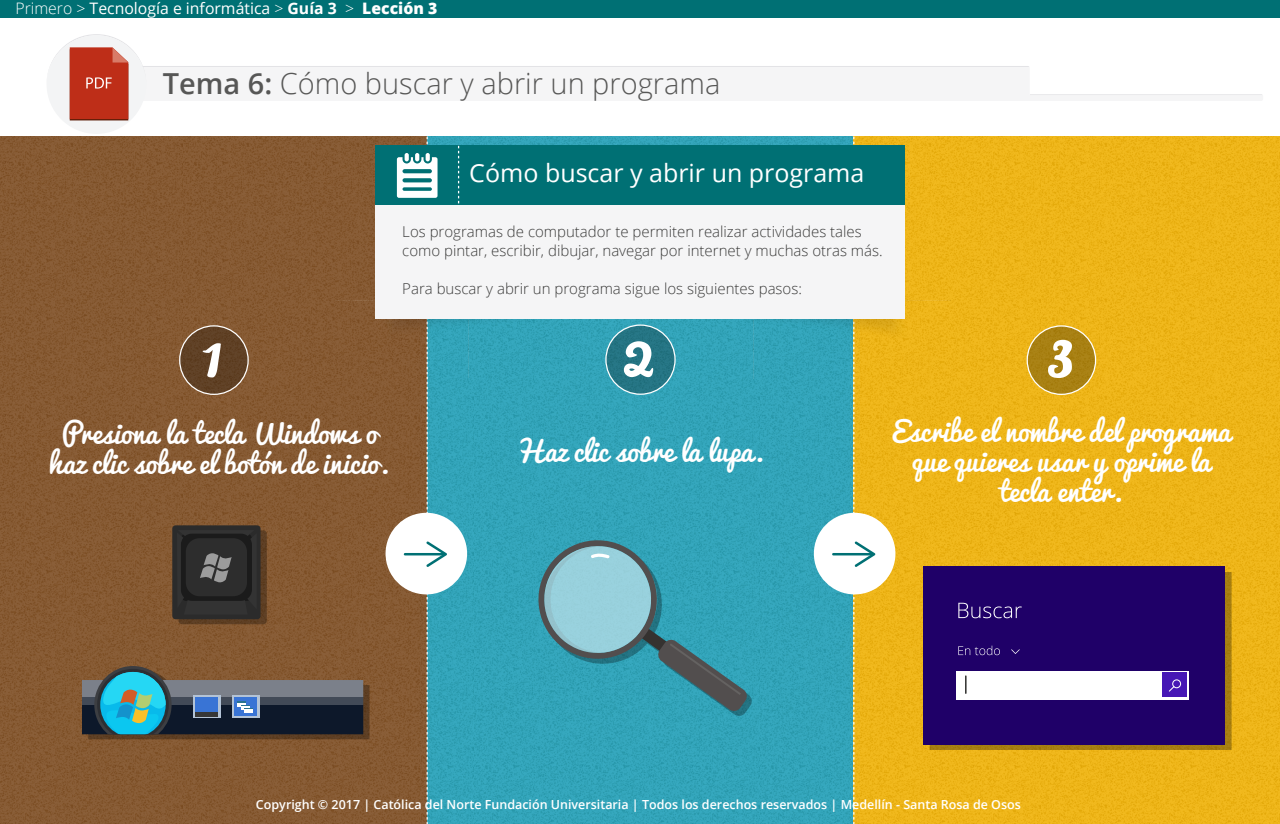
<style>
.page{position:relative;width:1280px;height:824px;background:#fff}
.page>*{position:absolute;margin:0;border:0;box-sizing:border-box;transform-origin:0 0}
.t1{font:67px "Pacifico";color:#fff}
.t2{font:66.38px "Pacifico";color:#fff}
.t3{font:66.25px "Pacifico";color:#fff}
.t4{font:300 29px "Open Sans";color:#575756}
.t5{font:27.5px/30px "Pacifico";color:#fff;text-align:center}
.t6{font:25px "Open Sans";color:#fff}
.t7{font:15.75px "Open Sans";color:#fff}
.t8{font:300 15px/19.1px "Open Sans";color:#3c3c3b}
.t9{font:600 12.5px "Open Sans";color:#fff}
.s1{font-weight:300}
.s2{font-weight:700}
.s3{font-weight:800}
.s4{font-weight:600}
</style>
<div class="page">
<div style="left:0;top:0;width:1280px;height:18px;background:#007074"></div>
<div style="left:47px;top:35px;width:99px;height:99px;background:#f3f4f5;border-radius:50%"></div>
<svg style="left:47px;top:34px;width:1215px;height:86px"></svg>
<div style="left:427px;top:137px;width:427px;height:686px;background:#32a4b9"></div>
<div style="left:0;top:137px;width:427px;height:686px;background:#865a33"></div>
<div style="left:854px;top:137px;width:426px;height:686px;background:#eeb519"></div>
<div style="left:179px;top:530px;width:88px;height:94px;background:#5d3e23;border-radius:3px"></div>
<div style="left:172px;top:525px;width:89px;height:94px;background:#2b2b2b;border-radius:3px"></div>
<svg style="left:181px;top:534px;width:71px;height:67px"></svg>
<div style="left:82px;top:696px;width:281px;height:8px;background:#424a57"></div>
<div style="left:82px;top:704px;width:281px;height:30px;background:#0d182a"></div>
<div style="left:82px;top:680px;width:281px;height:16px;background:#7b808a"></div>
<svg style="left:88px;top:666px;width:282px;height:73px"></svg>
<div style="left:180px;top:326px;width:68px;height:68px;background:#604125;border-radius:50%"></div>
<div style="left:179px;top:325px;width:70px;height:70px;border:1px solid #fff;border-radius:50%"></div>
<div style="left:606px;top:325px;width:69px;height:69px;background:#257584;border-radius:50%"></div>
<div style="left:605px;top:324px;width:71px;height:71px;border:1px solid #fff;border-radius:50%"></div>
<div style="left:1027px;top:326px;width:69px;height:68px;background:#a98113;border-radius:50%"></div>
<div style="left:1027px;top:325px;width:69px;height:70px;border:1px solid #fff;border-radius:50%"></div>
<svg style="left:530px;top:532px;width:222px;height:183px"></svg>
<svg style="left:930px;top:572px;width:302px;height:177px;background:#997119"></svg>
<div style="left:923px;top:567px;width:302px;height:177px;background:#1f0068"></div>
<svg style="left:958px;top:602px;width:64px;height:16px"></svg>
<svg style="left:958px;top:645px;width:42px;height:10px"></svg>
<svg style="left:1011px;top:649px;width:9px;height:5px"></svg>
<div style="left:956px;top:670px;width:233px;height:29px;background:#fff"></div>
<div style="left:1162px;top:672px;width:25px;height:24px;background:#4617b5"></div>
<svg style="left:1169px;top:679px;width:12px;height:12px"></svg>
<svg style="left:965px;top:675px;width:2px;height:18px"></svg>
<div style="left:386px;top:512px;width:81px;height:82px;background:#fff;border-radius:50%"></div>
<div style="left:814px;top:512px;width:81px;height:82px;background:#fff;border-radius:50%"></div>
<hr style="left:833px;top:553px;width:39px;height:2px;background:#007074">
<svg style="left:853px;top:137px;width:22px;height:686px"></svg>
<img style="left:707px;top:246px;width:244px;height:132px">
<img style="left:335px;top:245px;width:243px;height:132px">
<div style="left:376px;top:146px;width:529px;height:59px;background:#007074"></div>
<div style="left:376px;top:205px;width:529px;height:114px;background:#f5f5f6"></div>
<svg style="left:458px;top:146px;width:1px;height:58px"></svg>
<svg style="left:397px;top:137px;width:50px;height:686px"></svg>
<p class="t7" style="left:15px;top:-3px;width:423px"><span class="s1">Primero &gt;</span> Tecnología e informática <span class="s1">&gt;</span> <span class="s2">Guía 3</span> <span class="s1">&gt;</span> <span class="s3">Lección 3</span></p>
<h3 class="t4" style="left:163px;top:64px;width:559px"><span class="s4">Tema 6:</span> Cómo buscar y abrir un programa</h3>
<h3 class="t6" style="left:469px;top:156px;width:397px">Cómo buscar y abrir un programa</h3>
<p class="t8" style="left:402px;top:221px;width:482px">Los programas de computador te permiten realizar actividades tales como pintar, escribir, dibujar, navegar por internet y muchas otras más.</p>
<p class="t8" style="left:402px;top:279px;width:401px">Para buscar y abrir un programa sigue los siguientes pasos:</p>
<h2 class="t2" style="left:202px;top:293px;width:22px">1</h2>
<h1 class="t1" style="left:624px;top:292px;width:33px">2</h1>
<h3 class="t3" style="left:1046px;top:293px;width:29px">3</h3>
<h3 class="t5" style="left:49px;top:417px;width:343px">Presiona la tecla Windows o haz clic sobre el botón de inicio.</h3>
<h3 class="t5" style="left:516px;top:436px;width:251px">Haz clic sobre la lupa.</h3>
<h3 class="t5" style="left:892px;top:416px;width:340px">Escribe el nombre del programa que quieres usar y oprime la tecla enter.</h3>
<p class="t9" style="left:256px;top:796px;width:766px">Copyright © 2017 | Católica del Norte Fundación Universitaria | Todos los derechos reservados | Medellín - Santa Rosa de Osos</p>
</div>
